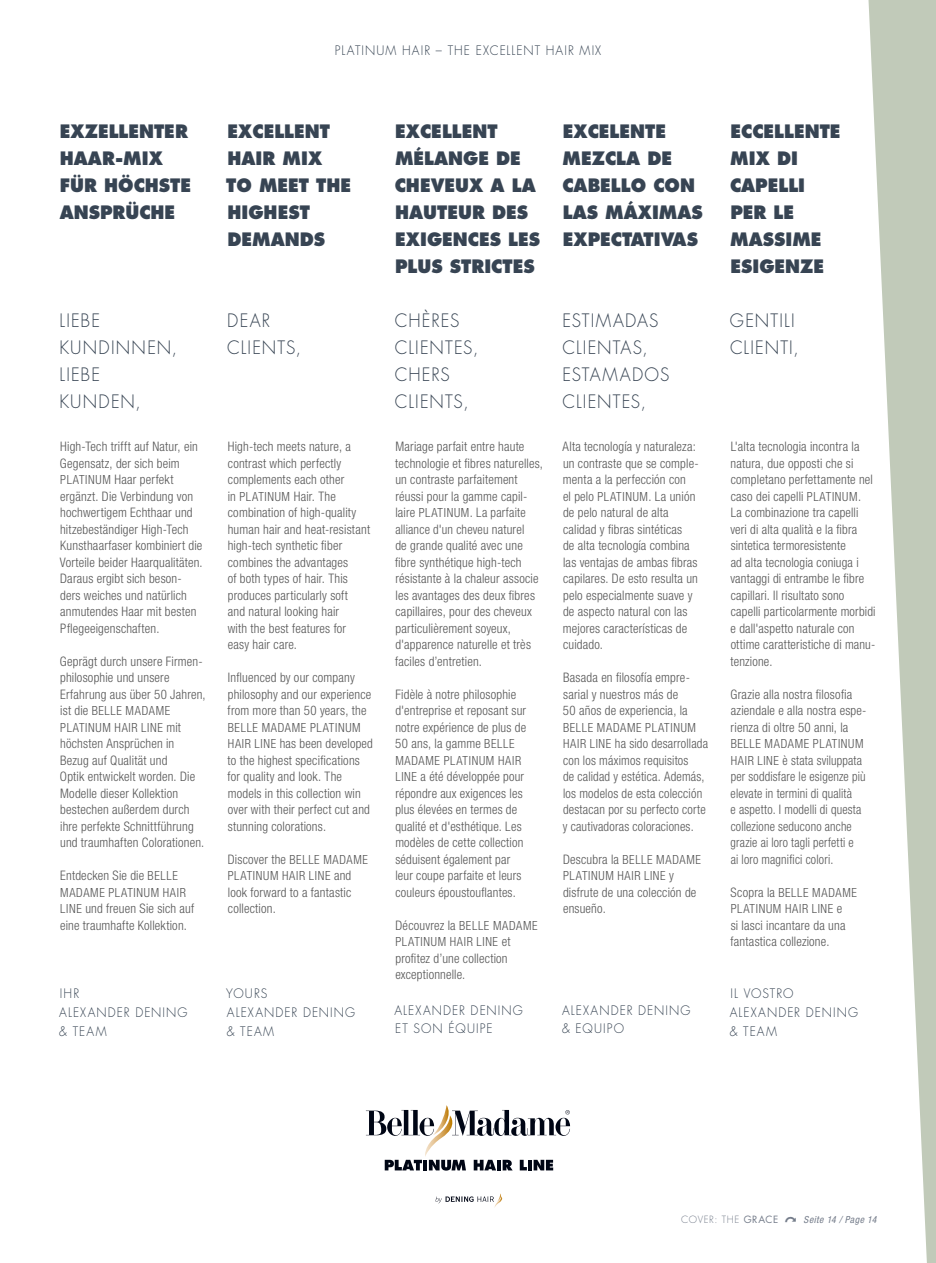
<style>
.page{position:relative;width:936px;height:1263px;background:#fff}
.page>*{position:absolute;margin:0;border:0;box-sizing:border-box;transform-origin:0 0}
.t1{font:800 18px/27px "Futura Std";color:#374453;scale:.95 1}
.t2{font:300 18px/27px "Futura Std";letter-spacing:.07em;color:#374453;scale:.95 1}
.t3{font:300 condensed 13.2px/16.5px "Helvetica Neue LT Std";letter-spacing:.015em;color:#565656}
.t4{font:300 condensed 13.2px/16.5px "Helvetica Neue LT Std";letter-spacing:.015em;color:#565656;scale:.94 1}
.t5{font:300 condensed 13.2px/16.5px "Helvetica Neue LT Std";letter-spacing:.015em;color:#565656;scale:.96 1}
.t6{font:300 12.75px/18.8px "Futura Std";letter-spacing:.09em;color:#374453;scale:.95 1}
.t7{font:300 condensed 12.6px/16.5px "Helvetica Neue LT Std";letter-spacing:.055em;color:#565656}
.t8{font:italic condensed 9.75px "Helvetica Neue LT Std";letter-spacing:.045em;color:#747c8a}
.s1{font-size:12.6px}
.s2{font-size:13.2px}
.s3{font-family:"Futura Std";font-weight:300;font-style:normal;font-stretch:normal}
.s4{font-family:"Futura Std";font-style:normal;font-stretch:normal}
.s5{font-family:"Arrows";font-style:normal;font-stretch:normal;font-size:19.5px}
</style>
<div class="page">
<svg style="left:868px;top:0;width:67px;height:1263px;fill:#c1cab9"></svg>
<svg style="left:435px;top:1193px;width:67px;height:15px"></svg>
<svg style="left:366px;top:1105px;width:204px;height:65px"></svg>
<p class="t6" style="left:335px;top:42px;width:282px">PLATINUM HAIR – THE EXCELLENT HAIR MIX</p>
<h1 class="t1" style="left:60px;top:117px;width:140px">EXZELLENTER<br>HAAR-MIX<br>FÜR HÖCHSTE<br>ANSPRÜCHE</h1>
<h1 class="t1" style="left:226px;top:117px;width:133px">EXCELLENT<br>HAIR MIX<br>TO MEET THE<br>HIGHEST<br>DEMANDS</h1>
<h1 class="t2" style="left:60px;top:307px;width:125px">LIEBE<br>KUNDINNEN,<br>LIEBE<br>KUNDEN,</h1>
<p class="t3" style="left:60px;top:438px;width:144px">High-Tech trifft auf Natur, ein<br>Gegensatz, der sich beim<br><span class="s1">PLATINUM</span> Haar perfekt ergänzt. Die Verbindung von hochwertigem Echthaar und hitzebeständiger High-Tech<br>Kunsthaarfaser kombiniert die<br>Vorteile beider Haarqualitäten.<br>Daraus ergibt sich beson&shy;ders weiches und natürlich anmutendes Haar mit besten<br>Pflegeeigenschaften.</p>
<p class="t3" style="left:60px;top:653px;width:147px">Geprägt durch unsere Firmen&shy;philosophie und unsere<br>Erfahrung aus über 50 Jahren,</p>
<p class="t7" style="left:60px;top:702px;width:122px"><span class="s2">ist die</span> BELLE MADAME<br>PLATINUM HAIR LINE <span class="s2">mit</span></p>
<p class="t3" style="left:60px;top:735px;width:146px">höchsten Ansprüchen in<br>Bezug auf Qualität und<br>Optik entwickelt worden. Die<br>Modelle dieser Kollektion bestechen außerdem durch ihre perfekte Schnittführung und traumhaften Colorationen.</p>
<p class="t3" style="left:60px;top:867px;width:119px">Entdecken Sie die <span class="s1">BELLE</span></p>
<p class="t7" style="left:60px;top:884px;width:127px">MADAME PLATINUM HAIR</p>
<p class="t3" style="left:60px;top:900px;width:136px"><span class="s1">LINE</span> und freuen Sie sich auf eine traumhafte Kollektion.</p>
<h1 class="t2" style="left:227px;top:307px;width:79px">DEAR<br>CLIENTS,</h1>
<p class="t3" style="left:228px;top:438px;width:144px">High-tech meets nature, a contrast which perfectly complements each other<br>in <span class="s1">PLATINUM</span> Hair. The combination of high-quality human hair and heat-resistant high-tech synthetic fiber combines the advantages<br>of both types of hair. This produces particularly soft<br>and natural looking hair<br>with the best features for easy hair care.</p>
<p class="t3" style="left:228px;top:669px;width:145px">Influenced by our company philosophy and our experience from more than 50 years, the</p>
<p class="t7" style="left:228px;top:719px;width:134px">BELLE MADAME PLATINUM</p>
<p class="t3" style="left:228px;top:735px;width:147px"><span class="s1">HAIR LINE</span> has been developed to the highest specifications for quality and look. The models in this collection win over with their perfect cut and stunning colorations.</p>
<p class="t3" style="left:228px;top:851px;width:142px">Discover the <span class="s1">BELLE MADAME</span></p>
<p class="t7" style="left:228px;top:867px;width:125px">PLATINUM HAIR LINE <span class="s2">and</span></p>
<p class="t3" style="left:228px;top:884px;width:125px">look forward to a fantastic collection.</p>
<p class="t6" style="left:59px;top:984px;width:137px">IHR<br>ALEXANDER DENING &amp; TEAM</p>
<p class="t6" style="left:226px;top:984px;width:137px">YOURS<br>ALEXANDER DENING &amp; TEAM</p>
<h1 class="t1" style="left:395px;top:117px;width:154px">EXCELLENT<br>MÉLANGE DE<br>CHEVEUX A LA<br>HAUTEUR DES<br>EXIGENCES LES<br>PLUS STRICTES</h1>
<h1 class="t2" style="left:395px;top:307px;width:90px">CHÈRES<br>CLIENTES,<br>CHERS<br>CLIENTS,</h1>
<p class="t3" style="left:395px;top:438px;width:149px">Mariage parfait entre haute technologie et fibres naturelles, un contraste parfaitement réussi pour la gamme capil&shy;laire <span class="s1">PLATINUM</span>. La parfaite alliance d'un cheveu naturel<br>de grande qualité avec une fibre synthétique high-tech résistante à la chaleur associe les avantages des deux fibres capillaires, pour des cheveux particulièrement soyeux, d'apparence naturelle et très faciles d’entretien.</p>
<p class="t3" style="left:395px;top:686px;width:132px">Fidèle à notre philosophie d'entreprise et reposant sur notre expérience de plus de<br>50 ans, la gamme <span class="s1">BELLE</span></p>
<p class="t7" style="left:395px;top:752px;width:127px">MADAME PLATINUM HAIR</p>
<p class="t3" style="left:395px;top:768px;width:130px"><span class="s1">LINE</span> a été développée pour répondre aux exigences les plus élevées en termes de qualité et d'esthétique. Les modèles de cette collection séduisent également par leur coupe parfaite et leurs couleurs époustouflantes.</p>
<p class="t3" style="left:395px;top:917px;width:144px">Découvrez la <span class="s1">BELLE MADAME</span></p>
<p class="t7" style="left:395px;top:933px;width:116px">PLATINUM HAIR LINE <span class="s2">et</span></p>
<p class="t3" style="left:395px;top:950px;width:114px">profitez d’une collection exceptionnelle.</p>
<p class="t6" style="left:394px;top:1001px;width:136px">ALEXANDER DENING<br>ET SON ÉQUIPE</p>
<h1 class="t1" style="left:562px;top:117px;width:149px">EXCELENTE<br>MEZCLA DE<br>CABELLO CON<br>LAS MÁXIMAS<br>EXPECTATIVAS</h1>
<h1 class="t2" style="left:562px;top:307px;width:114px">ESTIMADAS<br>CLIENTAS,<br>ESTAMADOS<br>CLIENTES,</h1>
<p class="t3" style="left:562px;top:438px;width:138px">Alta tecnología y naturaleza: un contraste que se comple&shy;menta a la perfección con<br>el pelo <span class="s1">PLATINUM</span>. La unión de pelo natural de alta calidad y fibras sintéticas<br>de alta tecnología combina las ventajas de ambas fibras capilares. De esto resulta un pelo especialmente suave y de aspecto natural con las mejores características de cuidado.</p>
<p class="t3" style="left:563px;top:669px;width:128px">Basada en filosofía empre&shy;sarial y nuestros más de<br>50 años de experiencia, la</p>
<p class="t7" style="left:563px;top:719px;width:134px">BELLE MADAME PLATINUM</p>
<p class="t5" style="left:562px;top:735px;width:153px"><span class="s1">HAIR LINE</span> ha sido desarrollada con los máximos requisitos<br>de calidad y estética. Además, los modelos de esta colección destacan por su perfecto corte y cautivadoras coloraciones.</p>
<p class="t7" style="left:563px;top:851px;width:139px"><span class="s2">Descubra la</span> BELLE MADAME<br>PLATINUM HAIR LINE <span class="s2">y</span></p>
<p class="t3" style="left:563px;top:884px;width:135px">disfrute de una colección de ensueño.</p>
<p class="t6" style="left:562px;top:1001px;width:137px">ALEXANDER DENING &amp; EQUIPO</p>
<h1 class="t1" style="left:730px;top:117px;width:118px">ECCELLENTE<br>MIX DI<br>CAPELLI<br>PER LE<br>MASSIME<br>ESIGENZE</h1>
<h1 class="t2" style="left:730px;top:307px;width:74px">GENTILI<br>CLIENTI,</h1>
<p class="t3" style="left:730px;top:438px;width:147px">L'alta tecnologia incontra la natura, due opposti che si completano perfettamente nel caso dei capelli <span class="s1">PLATINUM</span>.<br>La combinazione tra capelli veri di alta qualità e la fibra sintetica termoresistente<br>ad alta tecnologia coniuga i vantaggi di entrambe le fibre capillari. Il risultato sono capelli particolarmente morbidi e dall'aspetto naturale con ottime caratteristiche di manu&shy;tenzione.</p>
<p class="t3" style="left:730px;top:686px;width:138px">Grazie alla nostra filosofia aziendale e alla nostra espe&shy;rienza di oltre 50 anni, la</p>
<p class="t7" style="left:730px;top:735px;width:134px">BELLE MADAME PLATINUM</p>
<p class="t4" style="left:730px;top:752px;width:145px"><span class="s1">HAIR LINE</span> è stata sviluppata per soddisfare le esigenze più elevate in termini di qualità<br>e aspetto. I modelli di questa collezione seducono anche grazie ai loro tagli perfetti e<br>ai loro magnifici colori.</p>
<p class="t7" style="left:730px;top:884px;width:128px"><span class="s2">Scopra la</span> BELLE MADAME<br>PLATINUM HAIR LINE <span class="s2">e</span></p>
<p class="t3" style="left:730px;top:917px;width:116px">si lasci incantare da una fantastica collezione.</p>
<p class="t6" style="left:729px;top:984px;width:137px">IL VOSTRO<br>ALEXANDER DENING &amp; TEAM</p>
<p class="t8" style="left:681px;top:1214px;width:197px"><span class="s3">COVER: THE</span> <span class="s4">GRACE</span> <span class="s5">u</span> Seite 14 / Page 14</p>
</div>
